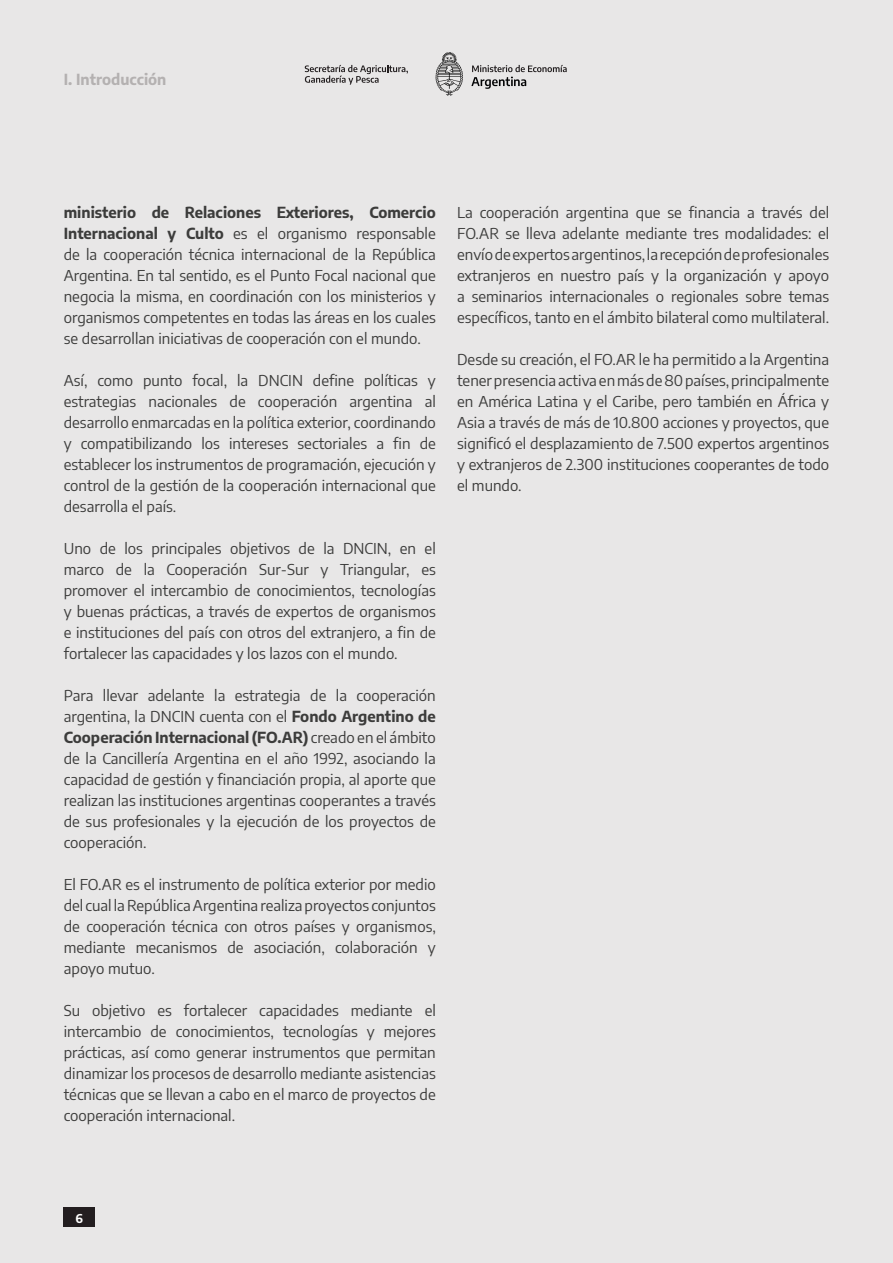
<style>
.page{position:relative;width:893px;height:1263px;background:#e8e7e7}
.page>*{position:absolute;margin:0;border:0;box-sizing:border-box;transform-origin:0 0}
.t1{font:15px/21px "Encode Sans";color:#3c3c3b;text-align:justify}
.t2{font:700 15px "Encode Sans";color:#b4b1b1}
.t3{font:700 12px "Encode Sans";color:#fff}
.s1{font-weight:700}
</style>
<div class="page">
<div style="left:64px;top:1208px;width:31px;height:19px;background:#231e20"></div>
<svg style="left:436px;top:52px;width:27px;height:44px"></svg>
<svg style="left:305px;top:65px;width:103px;height:20px"></svg>
<svg style="left:471px;top:65px;width:96px;height:24px"></svg>
<p class="t2" style="left:64px;top:68px;width:104px">I. Introducción</p>
<p class="t1" style="left:64px;top:201px;width:374px"><span class="s1">ministerio de Relaciones Exteriores, Comercio Internacional y Culto</span> es el organismo responsable de la cooperación técnica internacional de la República Argentina. En tal sentido, es el Punto Focal nacional que negocia la misma, en coordinación con los ministerios y organismos competentes en todas las áreas en los cuales se desarrollan iniciativas de cooperación con el mundo.</p>
<p class="t1" style="left:64px;top:369px;width:374px">Así, como punto focal, la DNCIN define políticas y estrategias nacionales de cooperación argentina al desarrollo enmarcadas en la política exterior, coordinando y compatibilizando los intereses sectoriales a fin de establecer los instrumentos de programación, ejecución y control de la gestión de la cooperación internacional que desarrolla el país.</p>
<p class="t1" style="left:64px;top:537px;width:374px">Uno de los principales objetivos de la DNCIN, en el marco de la Cooperación Sur-Sur y Triangular, es promover el intercambio de conocimientos, tecnologías y buenas prácticas, a través de expertos de organismos e instituciones del país con otros del extranjero, a fin de fortalecer las capacidades y los lazos con el mundo.</p>
<p class="t1" style="left:64px;top:684px;width:374px">Para llevar adelante la estrategia de la cooperación argentina, la DNCIN cuenta con el <span class="s1">Fondo Argentino de Cooperación Internacional (FO.AR)</span> creado en el ámbito de la Cancillería Argentina en el año 1992, asociando la capacidad de gestión y financiación propia, al aporte que realizan las instituciones argentinas cooperantes a través de sus profesionales y la ejecución de los proyectos de cooperación.</p>
<p class="t1" style="left:64px;top:873px;width:374px">El FO.AR es el instrumento de política exterior por medio del cual la República Argentina realiza proyectos conjuntos de cooperación técnica con otros países y organismos, mediante mecanismos de asociación, colaboración y apoyo mutuo.</p>
<p class="t1" style="left:64px;top:999px;width:374px">Su objetivo es fortalecer capacidades mediante el intercambio de conocimientos, tecnologías y mejores prácticas, así como generar instrumentos que permitan dinamizar los procesos de desarrollo mediante asistencias técnicas que se llevan a cabo en el marco de proyectos de cooperación internacional.</p>
<p class="t1" style="left:457px;top:201px;width:374px">La cooperación argentina que se financia a través del FO.AR se lleva adelante mediante tres modalidades: el envío de expertos argentinos, la recepción de profesionales extranjeros en nuestro país y la organización y apoyo a seminarios internacionales o regionales sobre temas específicos, tanto en el ámbito bilateral como multilateral.</p>
<p class="t1" style="left:457px;top:348px;width:374px">Desde su creación, el FO.AR le ha permitido a la Argentina tener presencia activa en más de 80 países, principalmente en América Latina y el Caribe, pero también en África y Asia a través de más de 10.800 acciones y proyectos, que significó el desplazamiento de 7.500 expertos argentinos y extranjeros de 2.300 instituciones cooperantes de todo el mundo.</p>
<p class="t3" style="left:76px;top:1209px;width:9px">6</p>
</div>
